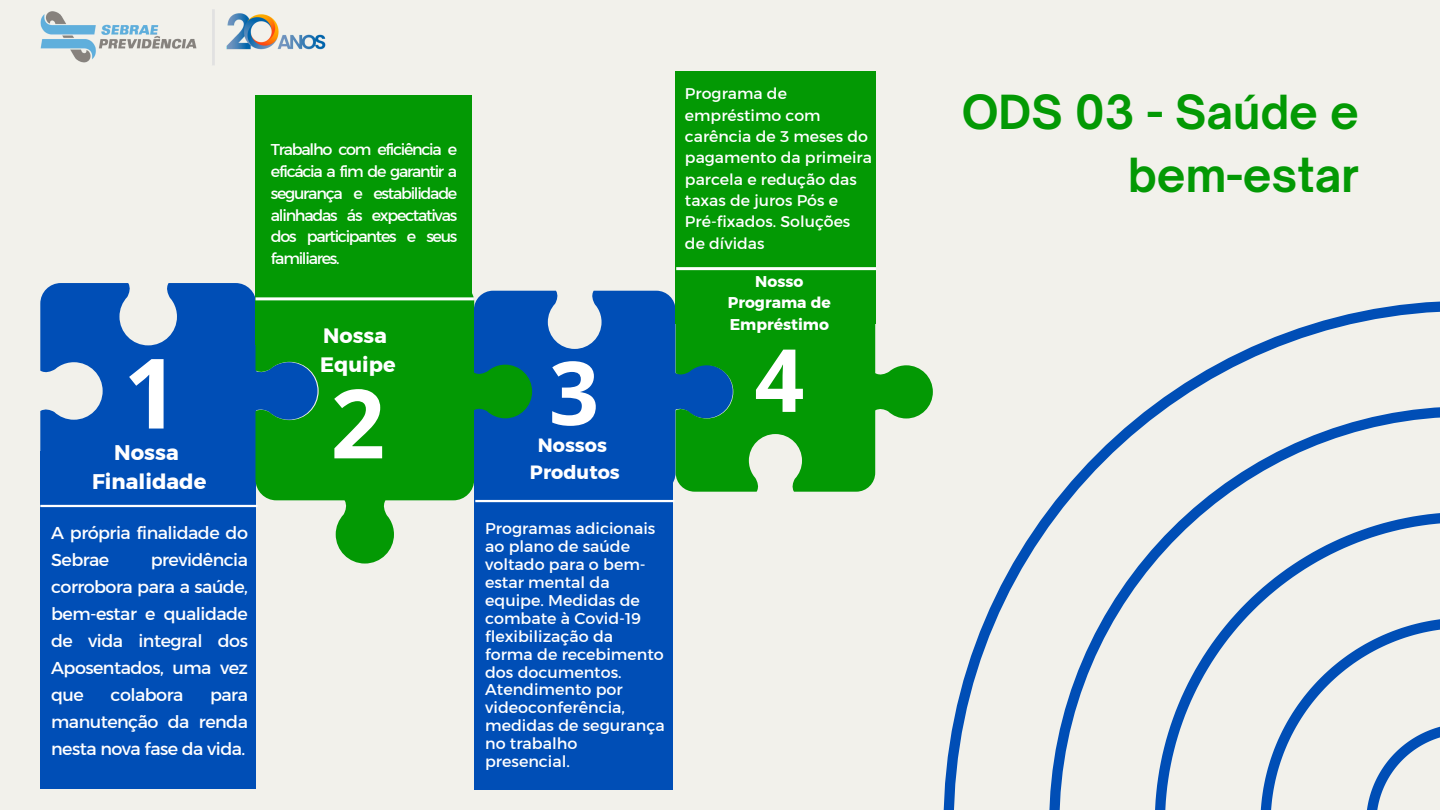
<style>
.page{position:relative;width:1440px;height:810px;background:#f2f1eb}
.page>*{position:absolute;margin:0;border:0;box-sizing:border-box;transform-origin:0 0}
.t1{font:700 97.2px "Open Sans";color:#fff}
.t2{font:700 95.6px "Open Sans";color:#fff}
.t3{font:700 88.2px "Open Sans";color:#fff}
.t4{font:700 87.3px "Open Sans";color:#fff}
.t5{font:700 45px/63px "Open Sauce One";color:#039904;text-align:right}
.t6{font:21.1px/29.3px "Kief Montaser Bold";color:#fff;text-align:center}
.t7{font:20.8px/28.9px "Kief Montaser Bold";color:#fff}
.t8{font:19.2px/26.6px "Kief Montaser Bold";color:#fff;text-align:center}
.t9{font:17.6px/27px "Kief Montaser Regular";letter-spacing:-.03em;color:#fff;text-align:justify}
.t10{font:16px/21.8px "Kief Montaser Regular";letter-spacing:-.08em;color:#fff;text-align:justify}
.t11{font:15.9px/18px "Kief Montaser Regular";color:#fff}
.t12{font:15.7px/21.3px "Kief Montaser Regular";color:#fff}
.t13{font:15.6px/21.6px "Kief Montaser Bold";color:#fff;text-align:center}
</style>
<div class="page">
<svg style="left:40px;top:283px;width:216px;height:168px;fill:#004eb6"></svg>
<div style="left:40px;top:451px;width:216px;height:338px;background:#004eb6"></div>
<svg style="left:256px;top:290px;width:280px;height:274px;fill:#039904"></svg>
<svg style="left:474px;top:291px;width:202px;height:260px;background:#1562ad"></svg>
<svg style="left:676px;top:324px;width:257px;height:168px;fill:#039904"></svg>
<div style="left:255px;top:96px;width:217px;height:249px;background:#039904"></div>
<div style="left:474px;top:452px;width:198px;height:337px;background:#004eb6"></div>
<div style="left:676px;top:71px;width:200px;height:253px;background:#039904"></div>
<hr style="left:40px;top:505px;width:218px;height:2px;background:#fff">
<hr style="left:256px;top:297px;width:218px;height:3px;background:#fff">
<hr style="left:475px;top:500px;width:199px;height:2px;background:#fff">
<hr style="left:676px;top:267px;width:200px;height:3px;background:#fff">
<svg style="left:944px;top:301px;width:496px;height:509px"></svg>
<img style="left:40px;top:9px;width:286px;height:56px">
<p class="t10" style="left:271px;top:139px;width:188px">Trabalho com eficiência e eficácia a fim de garantir a segurança e estabilidade alinhadas ás expectativas dos participantes e seus familiares.</p>
<p class="t1" style="left:123px;top:325px;width:57px">1</p>
<p class="t6" style="left:92px;top:438px;width:116px">Nossa<br>Finalidade</p>
<h2 class="t9" style="left:51px;top:519px;width:198px">A própria finalidade do<br>Sebrae</h2>
<h2 class="t9" style="left:51px;top:546px;width:198px;text-indent:100px">previdência corrobora para a saúde, bem-estar e qualidade de vida integral dos Aposentados, uma vez que</h2>
<h2 class="t9" style="left:111px;top:681px;width:74px">colabora</h2>
<h2 class="t9" style="left:51px;top:681px;width:198px;text-indent:159px">para manutenção da renda nesta nova fase da vida.</h2>
<h4 class="t7" style="left:320px;top:321px;width:77px">Nossa<br>Equipe</h4>
<p class="t2" style="left:331px;top:356px;width:56px">2</p>
<p class="t12" style="left:685px;top:83px;width:188px">Programa de empréstimo com carência de 3 meses do pagamento da primeira parcela e redução das taxas de juros Pós e<br>Pré-fixados. Soluções de dívidas</p>
<h2 class="t5" style="left:962px;top:80px;width:399px">ODS 03 - Saúde e bem-estar</h2>
<p class="t13" style="left:728px;top:270px;width:105px">Nosso<br>Programa de<br>Empréstimo</p>
<h1 class="t3" style="left:549px;top:331px;width:52px">3</h1>
<h3 class="t4" style="left:754px;top:319px;width:51px">4</h3>
<p class="t8" style="left:530px;top:432px;width:91px">Nossos<br>Produtos</p>
<p class="t11" style="left:485px;top:519px;width:181px">Programas adicionais ao plano de saúde voltado para o bem&shy;estar mental da equipe. Medidas de combate à Covid-19 flexibilização da forma de recebimento dos documentos.<br>Atendimento por videoconferência, medidas de segurança no trabalho presencial.</p>
</div>
